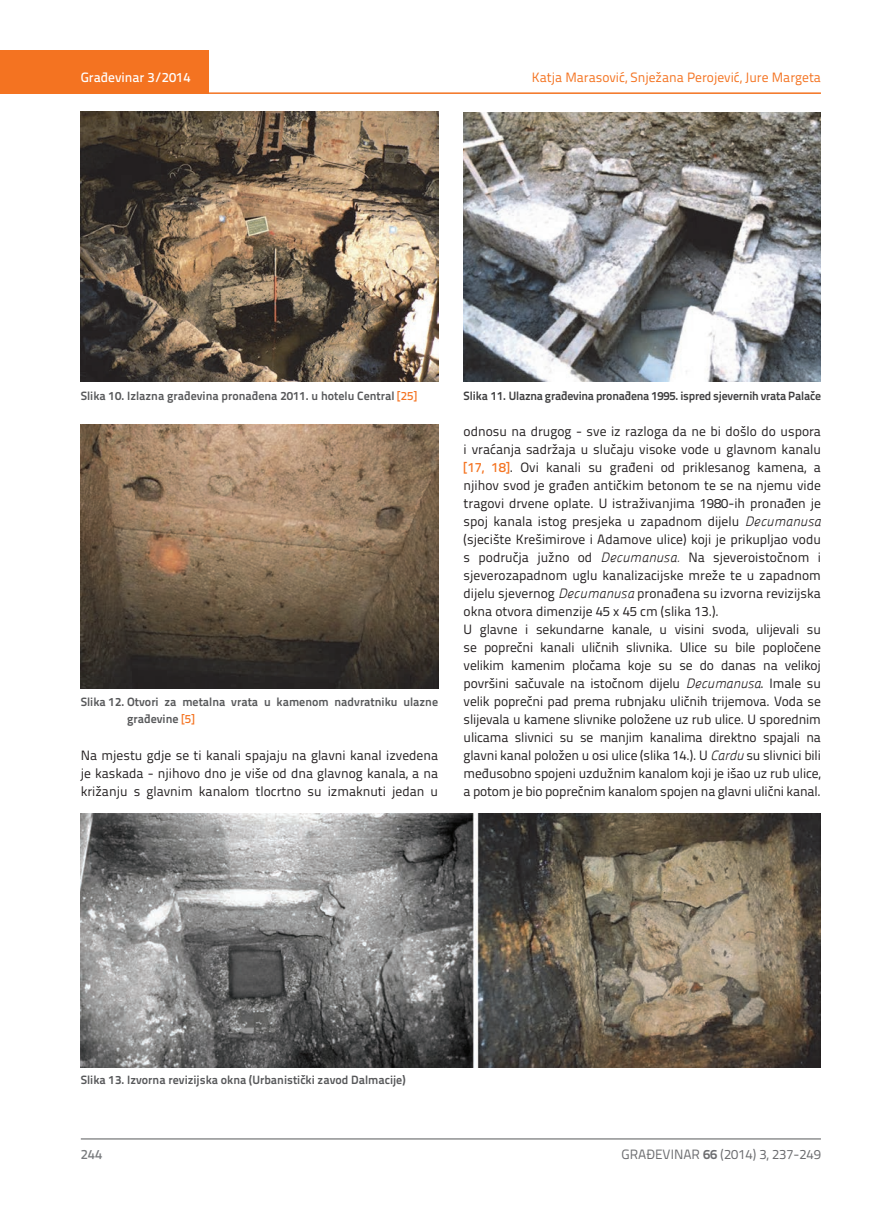
<style>
.page{position:relative;width:872px;height:1212px;background:#fff}
.page>*{position:absolute;margin:0;border:0;box-sizing:border-box;transform-origin:0 0}
.t1{font:13.5px/18px "Titillium Text 22 L";color:#231f20;text-align:justify}
.t2{font:13.5px "Titillium Text 22 L";color:#f47321}
.t3{font:13.5px "Titillium Text 22 L";color:#6c6d70}
.t4{font:500 13.5px "Titillium Text 22 L";color:#fff}
.t5{font:500 13.5px "Titillium Text 22 L";color:#787a7d}
.t6{font:700 12px/16.5px "Titillium Text 22 L";color:#57585a}
.t7{font:700 12px "Titillium Text 22 L";letter-spacing:-.015em;color:#3e3e3f}
.s1{font-weight:500;color:#f47321}
.s2{font-family:"Panefresco 250 wt";font-style:italic}
.s3{font-weight:700}
</style>
<div class="page">
<div style="left:0;top:50px;width:208px;height:44px;background:#f47321"></div>
<hr style="left:0;top:92px;width:821px;height:2px;background:#f47321">
<hr style="left:81px;top:1139px;width:740px;height:1px;background:#57585a">
<img style="left:81px;top:112px;width:357px;height:270px">
<img style="left:81px;top:424px;width:357px;height:264px">
<img style="left:463px;top:112px;width:358px;height:269px">
<img style="left:81px;top:813px;width:740px;height:254px">
<p class="t4" style="left:81px;top:67px;width:111px">Građevinar 3/2014</p>
<p class="t2" style="left:532px;top:68px;width:291px">Katja Marasović, Snježana Perojević, Jure Margeta</p>
<p class="t6" style="left:81px;top:387px;width:338px">Slika 10. Izlazna građevina pronađena 2011. u hotelu Central <span class="s1">[25]</span></p>
<p class="t7" style="left:463px;top:386px;width:359px">Slika 11. Ulazna građevina pronađena 1995. ispred sjevernih vrata Palače</p>
<p class="t6" style="left:127px;top:693px;width:312px;text-indent:-46px">Slika 12. Otvori za metalna vrata u kamenom nadvratniku ulazne građevine <span class="s1">[5]</span></p>
<p class="t1" style="left:81px;top:746px;width:359px">Na mjestu gdje se ti kanali spajaju na glavni kanal izvedena je kaskada - njihovo dno je više od dna glavnog kanala, a na križanju s glavnim kanalom tlocrtno su izmaknuti jedan u</p>
<p class="t1" style="left:463px;top:421px;width:359px;text-align:left">odnosu na drugog - sve iz razloga da ne bi došlo do uspora i vraćanja sadržaja u slučaju visoke vode u glavnom kanalu <span class="s1">[17, 18]</span>. Ovi kanali su građeni od priklesanog kamena, a njihov svod je građen antičkim betonom te se na njemu vide tragovi drvene oplate. U istraživanjima 1980-ih pronađen je spoj kanala istog presjeka u zapadnom dijelu <span class="s2">Decumanusa </span>(sjecište Krešimirove i Adamove ulice) koji je prikupljao vodu s područja južno od <span class="s2">Decumanusa.</span> Na sjeveroistočnom i sjeverozapadnom uglu kanalizacijske mreže te u zapadnom dijelu sjevernog <span class="s2">Decumanusa</span> pronađena su izvorna revizijska okna otvora dimenzije 45 x 45 cm (slika 13.).<br>U glavne i sekundarne kanale, u visini svoda, ulijevali su se poprečni kanali uličnih slivnika. Ulice su bile popločene velikim kamenim pločama koje su se do danas na velikoj površini sačuvale na istočnom dijelu <span class="s2">Decumanusa</span>. Imale su velik poprečni pad prema rubnjaku uličnih trijemova. Voda se slijevala u kamene slivnike položene uz rub ulice. U sporednim ulicama slivnici su se manjim kanalima direktno spajali na glavni kanal položen u osi ulice (slika 14.). U <span class="s2">Cardu</span> su slivnici bili međusobno spojeni uzdužnim kanalom koji je išao uz rub ulice, a potom je bio poprečnim kanalom spojen na glavni ulični kanal.</p>
<p class="t6" style="left:81px;top:1071px;width:326px">Slika 13. Izvorna revizijska okna (Urbanistički zavod Dalmacije)</p>
<p class="t5" style="left:81px;top:1144px;width:23px">244</p>
<p class="t3" style="left:621px;top:1144px;width:201px">GRAĐEVINAR <span class="s3">66</span> (2014) 3, 237-249</p>
</div>
